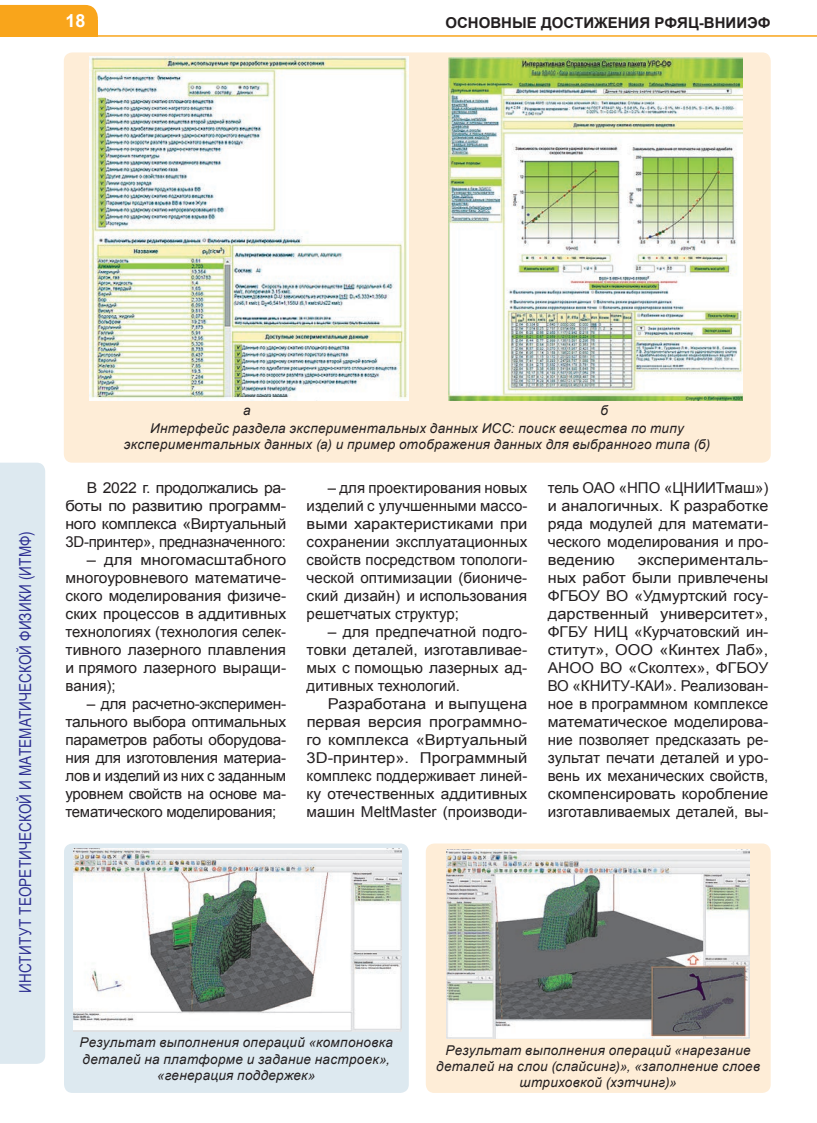
<style>
.page{position:relative;width:817px;height:1123px;background:#fff}
.page>*{position:absolute;margin:0;border:0;box-sizing:border-box;transform-origin:0 0}
.t1{font:700 18px "Arial";color:#fff}
.t2{font:16.5px "Arial Narrow";letter-spacing:.01em;color:#2e3092}
.t3{font:15px/18px "Arial";color:#231f20;text-align:justify;scale:1.1 1}
.t4{font:15px/18px "Arial";color:#231f20;text-align:justify}
.t5{font:15px/18px "Arial";color:#231f20;text-align:justify;scale:1.05 1}
.t6{font:15px/18px "Arial";color:#231f20;text-align:justify;scale:1.04 1}
.t7{font:700 15px "Arial";color:#231f20}
.t8{font:italic 13.5px/16.2px "Arial";letter-spacing:.025em;color:#231f20;text-align:center}
</style>
<div class="page">
<div style="left:0;top:5px;width:98px;height:32px;background:#f9a51b"></div>
<hr style="left:66px;top:35px;width:750px;height:2px;background:#f9a51b">
<div style="left:0;top:462px;width:45px;height:601px;background:#dde9f0"></div>
<div style="left:64px;top:52px;width:706px;height:410px;background:#feedd7;border-radius:9px"></div>
<img style="left:89px;top:57px;width:319px;height:343px">
<img style="left:449px;top:58px;width:293px;height:342px">
<div style="left:64px;top:843px;width:344px;height:249px;background:#dde9f0;border-radius:9px"></div>
<div style="left:425px;top:843px;width:345px;height:249px;background:#feedd7;border-radius:9px"></div>
<img style="left:73px;top:848px;width:328px;height:183px">
<img style="left:446px;top:849px;width:303px;height:189px">
<p class="t1" style="left:65px;top:8px;width:22px">18</p>
<p class="t7" style="left:445px;top:12px;width:327px">ОСНОВНЫЕ ДОСТИЖЕНИЯ РФЯЦ-ВНИИЭФ</p>
<p class="t2" style="left:13px;top:993px;width:463px;rotate:-90deg">Институт теоретической и математической физики (ИТМФ)</p>
<p class="t8" style="left:243px;top:402px;width:9px">а</p>
<p class="t8" style="left:600px;top:402px;width:9px">б</p>
<p class="t8" style="left:124px;top:420px;width:588px">Интерфейс раздела экспериментальных данных ИСС: поиск вещества по типу экспериментальных данных (а) и пример отображения данных для выбранного типа (б)</p>
<p class="t5" style="left:65px;top:478px;width:212px;text-indent:21px">В 2022 г. продолжались ра&shy;боты по развитию программ&shy;ного комплекса «Виртуальный 3D-принтер», предназначенного:</p>
<p class="t3" style="left:65px;top:550px;width:202px;text-indent:21px">– для многомасштабного многоуровневого математиче&shy;ского моделирования физиче&shy;ских процессов в аддитивных технологиях (технология селек&shy;тивного лазерного плавления и прямого лазерного выращи&shy;вания);</p>
<p class="t4" style="left:65px;top:694px;width:222px;text-indent:21px">– для расчетно-эксперимен&shy;тального выбора оптимальных параметров работы оборудова&shy;ния для изготовления материа&shy;лов и изделий из них с заданным уровнем свойств на основе ма&shy;тематического моделирования;</p>
<p class="t4" style="left:547px;top:478px;width:222px">тель ОАО «НПО «ЦНИИТмаш») и аналогичных. К разработке ряда модулей для математи&shy;ческого моделирования и про&shy;ведению</p>
<p class="t4" style="left:306px;top:478px;width:222px;text-indent:21px">– для проектирования новых изделий с улучшенными массо&shy;выми характеристиками при сохранении эксплуатационных свойств посредством топологи&shy;ческой оптимизации (биониче&shy;ский дизайн) и использования решетчатых структур;</p>
<p class="t6" style="left:306px;top:622px;width:214px;text-indent:21px">– для предпечатной подго&shy;товки деталей, изготавливае&shy;мых с помощью лазерных ад&shy;дитивных технологий.</p>
<p class="t3" style="left:306px;top:694px;width:202px;text-indent:21px">Разработана и выпущена первая версия программно&shy;го комплекса «Виртуальный 3D-принтер». Программный комплекс поддерживает линей&shy;ку отечественных аддитивных машин MeltMaster (производи-</p>
<p class="t3" style="left:547px;top:550px;width:202px;text-indent:90px">эксперименталь&shy;ных работ были привлечены ФГБОУ ВО «Удмуртский госу&shy;дарственный университет», ФГБУ НИЦ «Курчатовский ин&shy;ститут», ООО «Кинтех Лаб», АНОО ВО «Сколтех», ФГБОУ ВО «КНИТУ-КАИ». Реализован&shy;ное в программном комплексе математическое моделирова&shy;ние позволяет предсказать ре&shy;зультат печати деталей и уро&shy;вень их механических свойств, скомпенсировать коробление изготавливаемых деталей, вы-</p>
<p class="t8" style="left:80px;top:1034px;width:315px">Результат выполнения операций «компоновка деталей на платформе и задание настроек», «генерация поддержек»</p>
<p class="t8" style="left:436px;top:1042px;width:325px">Результат выполнения операций «нарезание деталей на слои (слайсинг)», «заполнение слоев штриховкой (хэтчинг)»</p>
</div>
